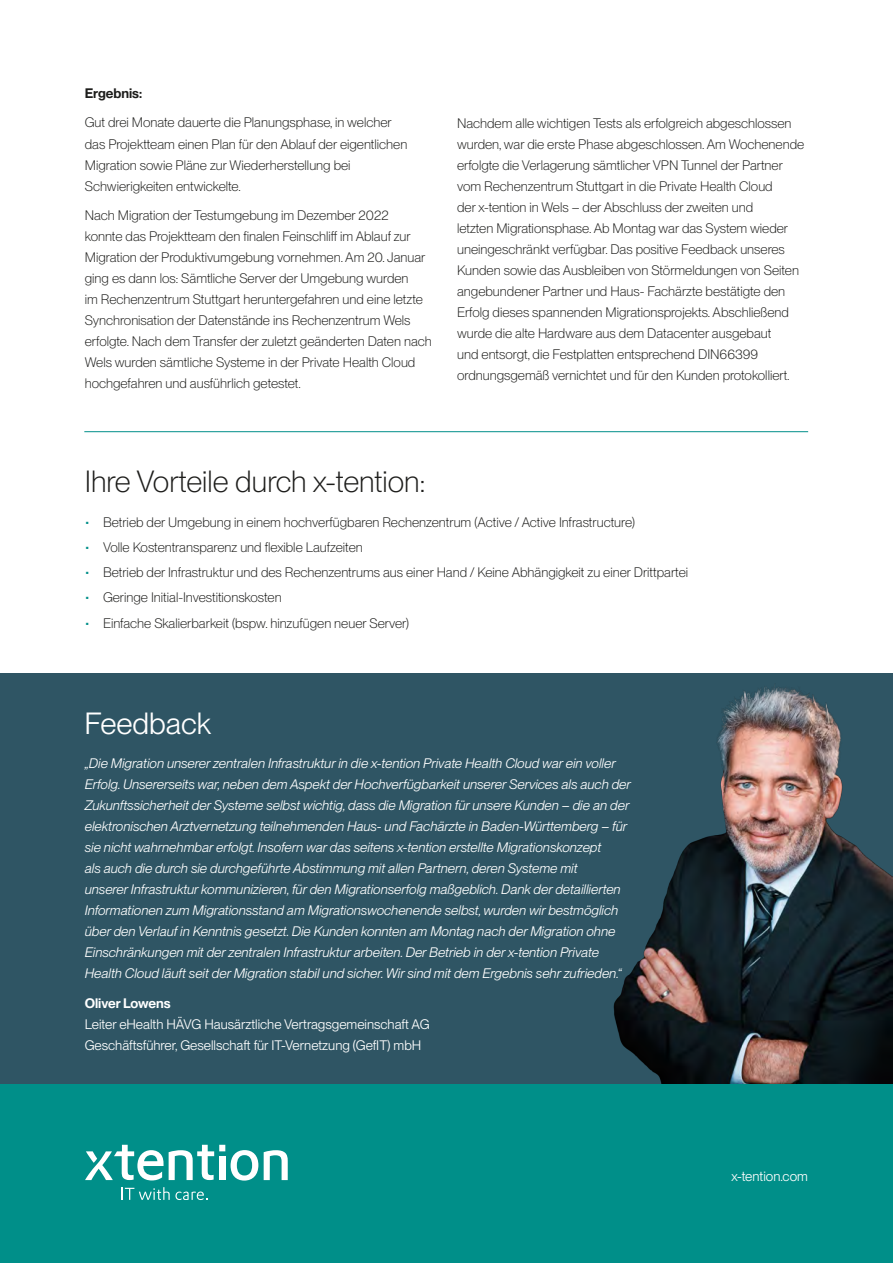
<style>
.page{position:relative;width:893px;height:1263px;background:#fff}
.page>*{position:absolute;margin:0;border:0;box-sizing:border-box;transform-origin:0 0}
.Ebene_2__Subline_Kap{font:30px "PP Neue Montreal Variable";color:#1d1d1b}
.Ebene_2__Subline_Kap-2{font:30px "PP Neue Montreal Variable";color:#fff}
.t1{font:13.5px/21px "PP Neue Montreal Variable";color:#1d1d1b}
.t2{font:italic 13.5px/21px "PP Neue Montreal";color:#fff}
.t3{font:13.5px/21px "PP Neue Montreal";color:#fff}
.s1{color:#008f89}
.s2{font-weight:600}
</style>
<div class="page">
<div style="left:0;top:1082px;width:893px;height:181px;background:#008f89"></div>
<div style="left:0;top:673px;width:893px;height:410px;background:#2f5564"></div>
<svg style="left:231px;top:1150px;width:27px;height:30px"></svg>
<svg style="left:264px;top:1150px;width:24px;height:30px"></svg>
<svg style="left:122px;top:1187px;width:86px;height:13px"></svg>
<svg style="left:85px;top:1145px;width:140px;height:35px"></svg>
<hr style="left:84px;top:431px;width:724px;height:1px;background:#008f89">
<img style="left:613px;top:687px;width:280px;height:396px">
<p class="t1" style="left:85px;top:83px;width:59px">Ergebnis:</p>
<p class="t1" style="left:85px;top:112px;width:324px">Gut drei Monate dauerte die Planungsphase, in welcher das Projektteam einen Plan für den Ablauf der eigentlichen Migration sowie Pläne zur Wiederherstellung bei Schwierigkeiten entwickelte.</p>
<p class="t1" style="left:85px;top:205px;width:348px">Nach Migration der Testumgebung im Dezember 2022<br>konnte das Projektteam den finalen Feinschliff im Ablauf zur Migration der Produktivumgebung vornehmen. Am 20. Januar ging es dann los: Sämtliche Server der Umgebung wurden<br>im Rechenzentrum Stuttgart heruntergefahren und eine letzte Synchronisation der Datenstände ins Rechenzentrum Wels erfolgte. Nach dem Transfer der zuletzt geänderten Daten nach Wels wurden sämtliche Systeme in der Private Health Cloud hochgefahren und ausführlich getestet.</p>
<p class="t1" style="left:457px;top:112px;width:349px">Nachdem alle wichtigen Tests als erfolgreich abgeschlossen wurden, war die erste Phase abgeschlossen. Am Wochenende erfolgte die Verlagerung sämtlicher VPN Tunnel der Partner vom Rechenzentrum Stuttgart in die Private Health Cloud<br>der x-tention in Wels – der Abschluss der zweiten und<br>letzten Migrationsphase. Ab Montag war das System wieder uneingeschränkt verfügbar. Das positive Feedback unseres Kunden sowie das Ausbleiben von Störmeldungen von Seiten angebundener Partner und Haus- Fachärzte bestätigte den Erfolg dieses spannenden Migrationsprojekts. Abschließend wurde die alte Hardware aus dem Datacenter ausgebaut<br>und entsorgt, die Festplatten entsprechend DIN66399 ordnungsgemäß vernichtet und für den Kunden protokolliert.</p>
<p class="Ebene_2__Subline_Kap" style="left:85px;top:464px;width:342px">Ihre Vorteile durch x-tention:</p>
<p class="t1" style="left:85px;top:511px;width:551px"><span class="s1">•</span> Betrieb der Umgebung in einem hochverfügbaren Rechenzentrum (Active / Active Infrastructure)</p>
<p class="t1" style="left:85px;top:536px;width:279px"><span class="s1">•</span> Volle Kostentransparenz und flexible Laufzeiten</p>
<p class="t1" style="left:85px;top:562px;width:605px"><span class="s1">•</span> Betrieb der Infrastruktur und des Rechenzentrums aus einer Hand / Keine Abhängigkeit zu einer Drittpartei</p>
<p class="t1" style="left:85px;top:587px;width:198px"><span class="s1">•</span> Geringe Initial-Investitionskosten</p>
<p class="t1" style="left:85px;top:612px;width:326px"><span class="s1">•</span> Einfache Skalierbarkeit (bspw. hinzufügen neuer Server)</p>
<p class="Ebene_2__Subline_Kap-2" style="left:85px;top:706px;width:128px">Feedback</p>
<p class="t2" style="left:85px;top:753px;width:548px">„Die Migration unserer zentralen Infrastruktur in die x-tention Private Health Cloud war ein voller Erfolg. Unsererseits war, neben dem Aspekt der Hochverfügbarkeit unserer Services als auch der Zukunftssicherheit der Systeme selbst wichtig, dass die Migration für unsere Kunden – die an der elektronischen Arztvernetzung teilnehmenden Haus- und Fachärzte in Baden-Württemberg – für sie nicht wahrnehmbar erfolgt. Insofern war das seitens x-tention erstellte Migrationskonzept<br>als auch die durch sie durchgeführte Abstimmung mit allen Partnern, deren Systeme mit<br>unserer Infrastruktur kommunizieren, für den Migrationserfolg maßgeblich. Dank der detaillierten Informationen zum Migrationsstand am Migrationswochenende selbst, wurden wir bestmöglich über den Verlauf in Kenntnis gesetzt. Die Kunden konnten am Montag nach der Migration ohne Einschränkungen mit der zentralen Infrastruktur arbeiten. Der Betrieb in der x-tention Private Health Cloud läuft seit der Migration stabil und sicher. Wir sind mit dem Ergebnis sehr zufrieden.“</p>
<p class="t3" style="left:85px;top:992px;width:346px"><span class="s2">Oliver Lowens<br></span>Leiter eHealth HÄVG Hausärztliche Vertragsgemeinschaft AG<br>Geschäftsführer, Gesellschaft für IT-Vernetzung (GefIT) mbH</p>
<p class="t3" style="left:731px;top:1166px;width:78px">x-tention.com</p>
</div>
